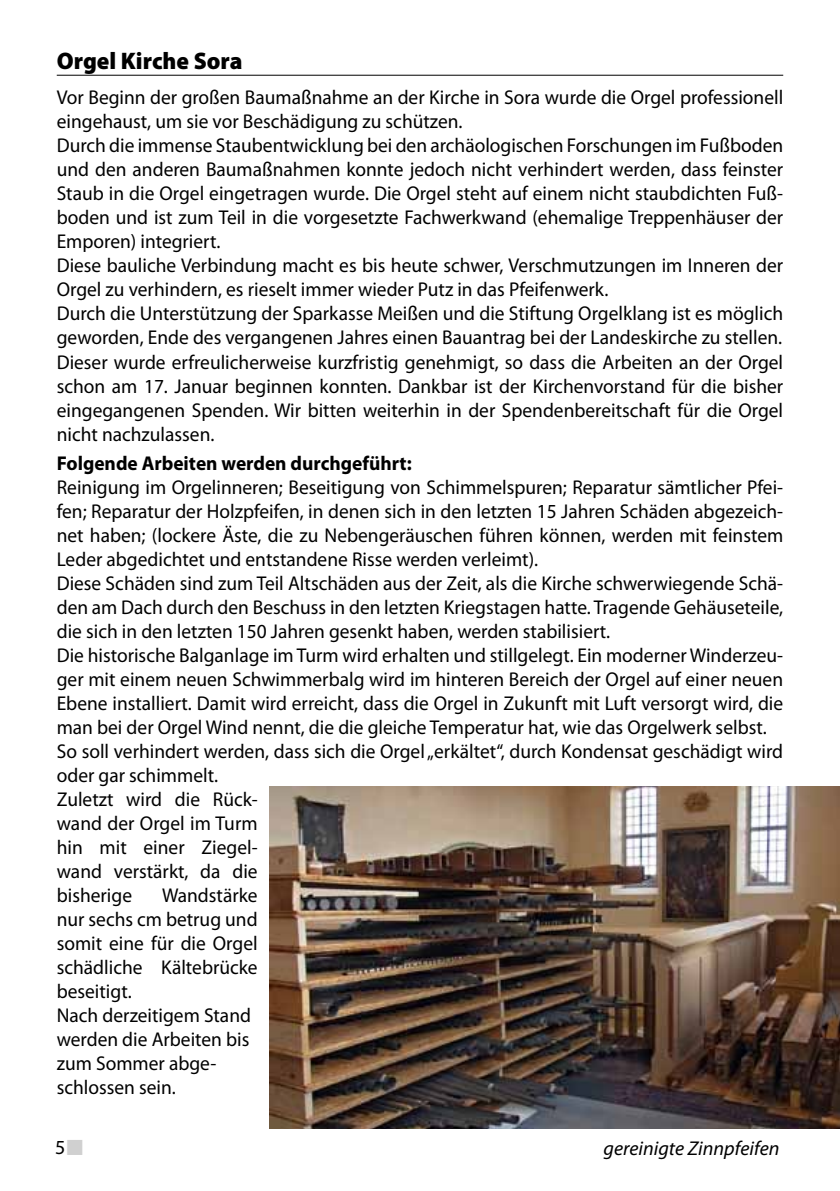
<style>
.page{position:relative;width:840px;height:1191px;background:#fff}
.page>*{position:absolute;margin:0;border:0;box-sizing:border-box;transform-origin:0 0}
.t1{font:900 24px "Myriad Pro";color:#000}
.t2{font:20px/24px "Myriad Pro";color:#000}
.t3{font:700 20px "Myriad Pro";color:#000}
.t4{font:italic 20px "Myriad Pro";color:#000}
.s1{color:#d0d0d0}
</style>
<div class="page">
<hr style="left:57px;top:75px;width:725px;height:1px;background:#000">
<img style="left:269px;top:786px;width:570px;height:342px">
<p class="t1" style="left:57px;top:45px;width:187px">Orgel Kirche Sora</p>
<p class="t2" style="left:57px;top:85px;width:727px">Vor Beginn der großen Baumaßnahme an der Kirche in Sora wurde die Orgel professionell eingehaust, um sie vor Beschädigung zu schützen.<br>Durch die immense Staubentwicklung bei den archäologischen Forschungen im Fußboden und den anderen Baumaßnahmen konnte jedoch nicht verhindert werden, dass feinster Staub in die Orgel eingetragen wurde. Die Orgel steht auf einem nicht staubdichten Fuß&shy;boden und ist zum Teil in die vorgesetzte Fachwerkwand (ehemalige Treppenhäuser der Emporen) integriert.<br>Diese bauliche Verbindung macht es bis heute schwer, Verschmutzungen im Inneren der Orgel zu verhindern, es rieselt immer wieder Putz in das Pfeifenwerk.<br>Durch die Unterstützung der Sparkasse Meißen und die Stiftung Orgelklang ist es möglich geworden, Ende des vergangenen Jahres einen Bauantrag bei der Landeskirche zu stellen.<br>Dieser wurde erfreulicherweise kurzfristig genehmigt, so dass die Arbeiten an der Orgel schon am 17. Januar beginnen konnten. Dankbar ist der Kirchenvorstand für die bisher eingegangenen Spenden. Wir bitten weiterhin in der Spendenbereitschaft für die Orgel nicht nachzulassen.</p>
<p class="t3" style="left:57px;top:450px;width:356px">Folgende Arbeiten werden durchgeführt:</p>
<p class="t2" style="left:57px;top:475px;width:727px">Reinigung im Orgelinneren; Beseitigung von Schimmelspuren; Reparatur sämtlicher Pfei&shy;fen; Reparatur der Holzpfeifen, in denen sich in den letzten 15 Jahren Schäden abgezeich&shy;net haben; (lockere Äste, die zu Nebengeräuschen führen können, werden mit feinstem Leder abgedichtet und entstandene Risse werden verleimt).<br>Diese Schäden sind zum Teil Altschäden aus der Zeit, als die Kirche schwerwiegende Schä&shy;den am Dach durch den Beschuss in den letzten Kriegstagen hatte. Tragende Gehäuseteile, die sich in den letzten 150 Jahren gesenkt haben, werden stabilisiert.<br>Die historische Balganlage im Turm wird erhalten und stillgelegt. Ein moderner Winderzeu&shy;ger mit einem neuen Schwimmerbalg wird im hinteren Bereich der Orgel auf einer neuen Ebene installiert. Damit wird erreicht, dass die Orgel in Zukunft mit Luft versorgt wird, die man bei der Orgel Wind nennt, die die gleiche Temperatur hat, wie das Orgelwerk selbst.<br>So soll verhindert werden, dass sich die Orgel „erkältet“, durch Kondensat geschädigt wird oder gar schimmelt.<br>Zuletzt wird die Rück-<br>wand der Orgel im Turm<br>hin mit einer Ziegel-<br>wand verstärkt, da die<br>bisherige</p>
<p class="t2" style="left:57px;top:883px;width:202px;text-indent:105px">Wandstärke nur sechs cm betrug und somit eine für die Orgel schädliche Kältebrücke beseitigt.<br>Nach derzeitigem Stand werden die Arbeiten bis zum Sommer abge&shy;schlossen sein.</p>
<p class="t2" style="left:55px;top:1135px;width:31px">5<span class="s1">■</span></p>
<p class="t4" style="left:603px;top:1135px;width:177px">gereinigte Zinnpfeifen</p>
</div>
